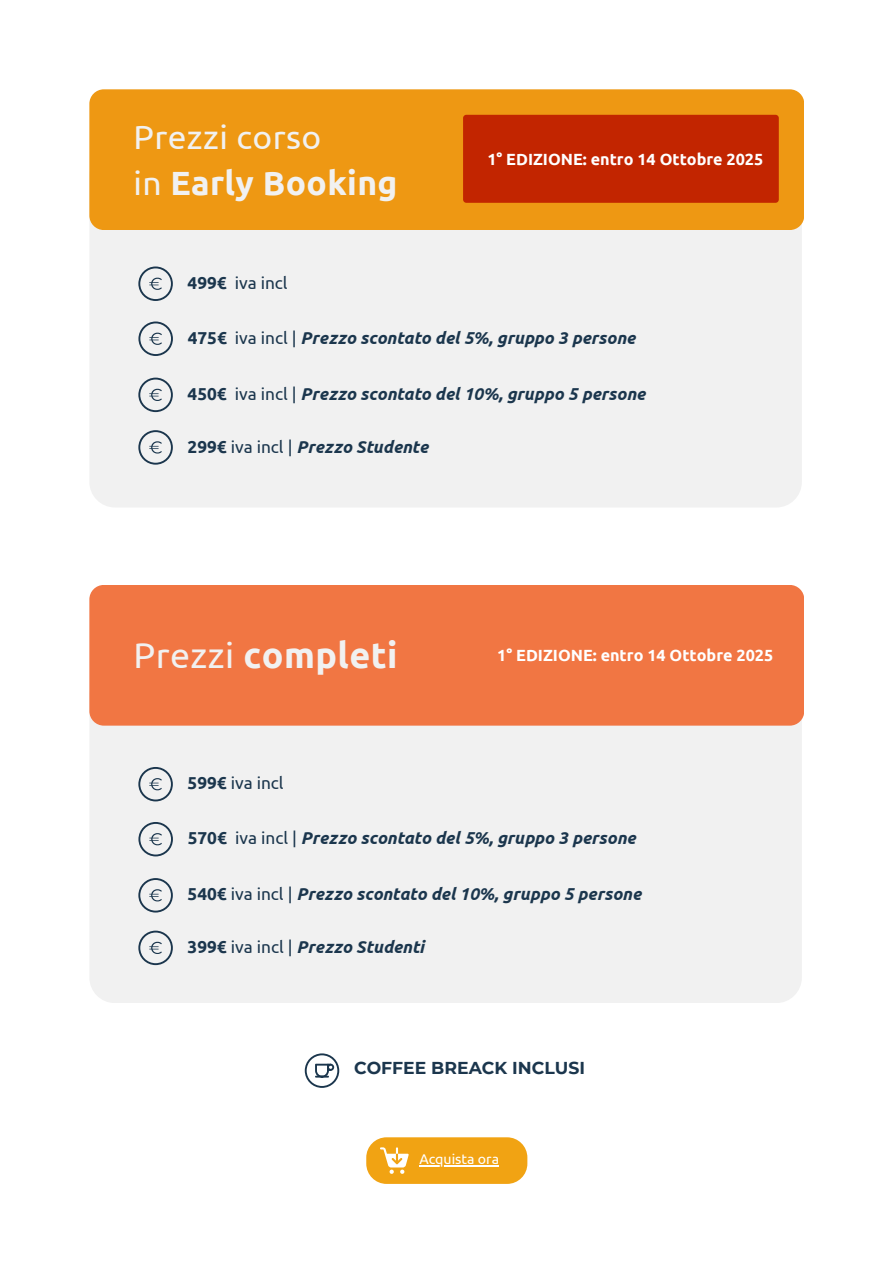
<style>
.page{position:relative;width:894px;height:1264px;background:#fff}
.page>*{position:absolute;margin:0;border:0;box-sizing:border-box;transform-origin:0 0}
.t1{font:700 35.85px "Ubuntu";letter-spacing:.01em;color:#f1f1f1}
.t2{font:33.6px/46.2px "Ubuntu";letter-spacing:.01em;color:#f1f1f1}
.t3{font:italic 700 17.25px "Ubuntu";color:#1b364d}
.t4{font:17.25px "Ubuntu";color:#1b364d}
.t5{font:700 17.25px "Montserrat";color:#1b364d}
.t6{font:700 16.2px "Ubuntu";color:#fff}
.t7{font:14.1px "Ubuntu";color:#fff}
.s1{font-weight:700}
.s2{font-style:normal}
.s3{font-weight:400;font-style:normal}
.s4{font-weight:400}
</style>
<div class="page">
<div style="left:89px;top:150px;width:712px;height:357px;background:#f1f1f1;border-radius:26px"></div>
<div style="left:89px;top:89px;width:714px;height:141px;background:#ee9813;border-radius:14px"></div>
<svg style="left:138px;top:266px;width:35px;height:35px"></svg>
<svg style="left:138px;top:321px;width:35px;height:35px"></svg>
<svg style="left:138px;top:377px;width:35px;height:35px"></svg>
<svg style="left:138px;top:430px;width:35px;height:34px"></svg>
<div style="left:89px;top:670px;width:712px;height:333px;background:#f1f1f1;border-radius:26px"></div>
<div style="left:89px;top:585px;width:714px;height:140px;background:#f17643;border-radius:14px"></div>
<svg style="left:138px;top:767px;width:35px;height:34px"></svg>
<svg style="left:138px;top:822px;width:35px;height:34px"></svg>
<svg style="left:138px;top:878px;width:35px;height:34px"></svg>
<svg style="left:138px;top:930px;width:35px;height:35px"></svg>
<svg style="left:305px;top:1053px;width:34px;height:34px"></svg>
<div style="left:366px;top:1137px;width:161px;height:46px;background:#f1a313;border-radius:20px"></div>
<svg style="left:380px;top:1147px;width:28px;height:26px"></svg>
<hr style="left:419px;top:1165px;width:80px;height:1px;background:#fff">
<div style="left:463px;top:115px;width:315px;height:88px;background:#c22500;border-radius:3px"></div>
<h1 class="t2" style="left:133px;top:113px;width:265px">Prezzi corso<br>in <span class="s1">Early Booking</span></h1>
<h4 class="t4" style="left:187px;top:273px;width:101px"><span class="s1">499€</span> iva incl</h4>
<p class="t6" style="left:487px;top:150px;width:277px">1° EDIZIONE: entro 14 Ottobre 2025</p>
<h4 class="t3" style="left:188px;top:328px;width:449px"><span class="s2">475€</span> <span class="s3">iva incl |</span> Prezzo scontato del 5%, gruppo 3 persone</h4>
<h4 class="t3" style="left:187px;top:384px;width:459px"><span class="s2">450€</span> <span class="s3">iva incl |</span> Prezzo scontato del 10%, gruppo 5 persone</h4>
<h1 class="t3" style="left:187px;top:437px;width:242px"><span class="s2">299€</span> <span class="s3">iva incl |</span> Prezzo Studente</h1>
<h4 class="t1" style="left:133px;top:634px;width:265px"><span class="s4">Prezzi</span> completi</h4>
<h3 class="t4" style="left:187px;top:773px;width:97px"><span class="s1">599€</span> iva incl</h3>
<p class="t6" style="left:497px;top:645px;width:277px">1° EDIZIONE: entro 14 Ottobre 2025</p>
<h4 class="t3" style="left:188px;top:828px;width:449px"><span class="s2">570€</span> <span class="s3">iva incl |</span> Prezzo scontato del 5%, gruppo 3 persone</h4>
<h4 class="t3" style="left:187px;top:884px;width:455px"><span class="s2">540€</span> <span class="s3">iva incl |</span> Prezzo scontato del 10%, gruppo 5 persone</h4>
<h4 class="t3" style="left:187px;top:936px;width:238px"><span class="s2">399€</span> <span class="s3">iva incl |</span> Prezzo Studenti</h4>
<h4 class="t5" style="left:354px;top:1057px;width:232px">COFFEE BREACK INCLUSI</h4>
<h2 class="t7" style="left:419px;top:1151px;width:81px">Acquista ora</h2>
</div>
